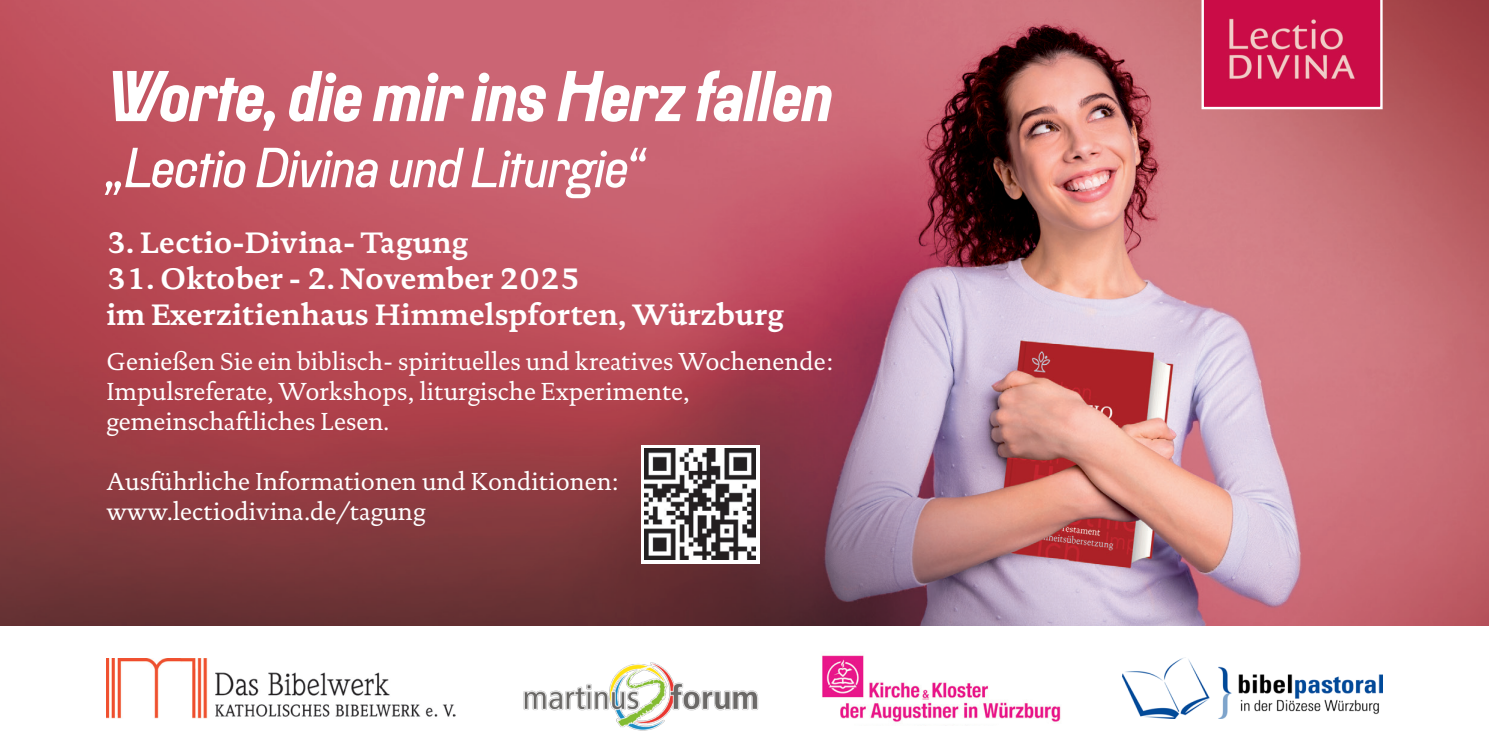
<style>
.page{position:relative;width:1489px;height:745px;background:#fff}
.page>*{position:absolute;margin:0;border:0;box-sizing:border-box;transform-origin:0 0}
.t1{font:italic 700 70px "PP Rader";color:#fff}
.t2{font:italic 55px "PP Rader";color:#fff}
.t3{font:700 30px "DTL Documenta TOT";color:#fff}
.t4{font:25px/30px "DTL Documenta TOT";color:#fff}
</style>
<div class="page">
<img style="left:0;top:0;width:1488px;height:625px">
<img style="left:1122px;top:657px;width:260px;height:60px">
<img style="left:523px;top:662px;width:236px;height:69px">
<svg style="left:1201px;top:0;width:181px;height:109px;background:#cf285a"></svg>
<img style="left:106px;top:658px;width:349px;height:61px">
<img style="left:822px;top:655px;width:239px;height:67px">
<svg style="left:641px;top:444px;width:118px;height:119px"></svg>
<img style="left:645px;top:448px;width:110px;height:111px">
<p class="t1" style="left:106px;top:54px;width:727px">Worte, die mir ins Herz fallen</p>
<p class="t2" style="left:106px;top:134px;width:539px">„Lectio Divina und Liturgie“</p>
<p class="t3" style="left:106px;top:224px;width:364px">3. Lectio-Divina- Tagung</p>
<p class="t3" style="left:106px;top:260px;width:475px">31. Oktober - 2. November 2025</p>
<p class="t3" style="left:106px;top:296px;width:679px">im Exerzitienhaus Himmelspforten, Würzburg</p>
<p class="t4" style="left:106px;top:346px;width:728px">Genießen Sie ein biblisch- spirituelles und kreatives Wochenende:<br>Impulsreferate, Workshops, liturgische Experimente,</p>
<p class="t4" style="left:106px;top:406px;width:284px">gemeinschaftliches Lesen.</p>
<p class="t4" style="left:106px;top:466px;width:514px">Ausführliche Informationen und Konditionen:</p>
<p class="t4" style="left:106px;top:496px;width:320px">www.lectiodivina.de/tagung</p>
</div>
